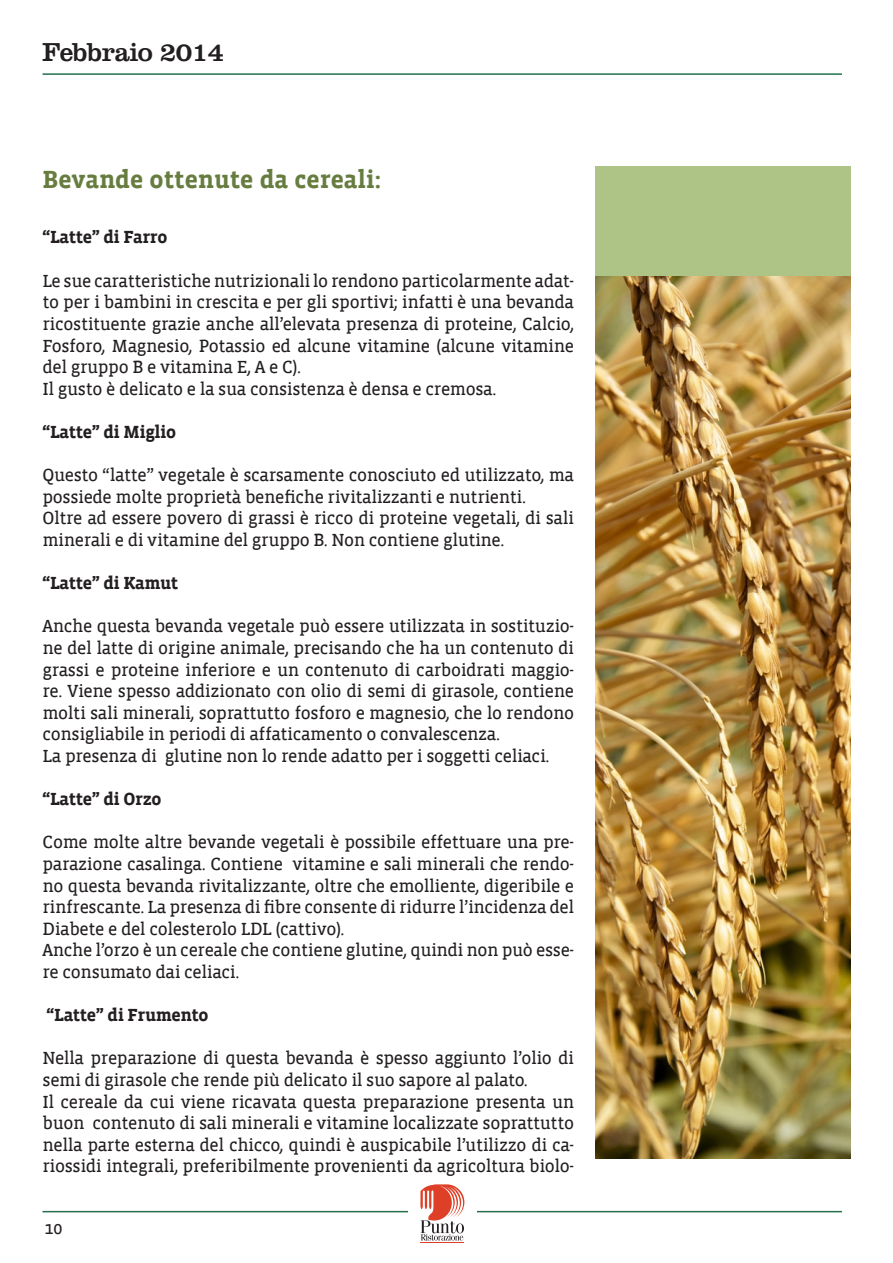
<style>
.page{position:relative;width:893px;height:1263px;background:#fff}
.page>*{position:absolute;margin:0;border:0;box-sizing:border-box;transform-origin:0 0}
.t1{font:27px "Clarendon";letter-spacing:-.02em;color:#231f20}
.Domande{font:700 25.5px "Vista Slab";color:#677d40}
.t2{font:18px/21.6px "Vista Slab Reg";letter-spacing:-.02em;color:#231f20;text-align:justify}
.t3{font:700 18px "Vista Slab";letter-spacing:-.02em;color:#231f20}
</style>
<div class="page">
<hr style="left:43px;top:1211px;width:799px;height:1px;background:#25704b">
<hr style="left:43px;top:73px;width:799px;height:2px;background:#25704b">
<div style="left:408px;top:1182px;width:68px;height:60px;background:#fff"></div>
<hr style="left:421px;top:1242px;width:43px;height:1px;background:#dd3f27">
<svg style="left:420px;top:1184px;width:44px;height:56px"></svg>
<div style="left:595px;top:166px;width:255px;height:992px;background:#adc486"></div>
<img style="left:595px;top:276px;width:255px;height:882px">
<h1 class="t1" style="left:43px;top:36px;width:183px">Febbraio 2014</h1>
<p class="Domande" style="left:43px;top:166px;width:340px">Bevande ottenute da cereali:</p>
<p class="t3" style="left:43px;top:228px;width:126px">“Latte” di Farro</p>
<p class="t2" style="left:43px;top:270px;width:533px">Le sue caratteristiche nutrizionali lo rendono particolarmente adat&shy;to per i bambini in crescita e per gli sportivi; infatti è una bevanda ricostituente grazie anche all’elevata presenza di proteine, Calcio, Fosforo, Magnesio, Potassio ed alcune vitamine (alcune vitamine del gruppo B e vitamina E, A e C).</p>
<p class="t2" style="left:43px;top:378px;width:455px">Il gusto è delicato e la sua consistenza è densa e cremosa.</p>
<p class="t3" style="left:43px;top:423px;width:135px">“Latte” di Miglio</p>
<p class="t2" style="left:43px;top:465px;width:533px">Questo “latte” vegetale è scarsamente conosciuto ed utilizzato, ma possiede molte proprietà benefiche rivitalizzanti e nutrienti.</p>
<p class="t2" style="left:43px;top:508px;width:533px">Oltre ad essere povero di grassi è ricco di proteine vegetali, di sali minerali e di vitamine del gruppo B. Non contiene glutine.</p>
<p class="t3" style="left:43px;top:574px;width:137px">“Latte” di Kamut</p>
<p class="t2" style="left:43px;top:616px;width:533px">Anche questa bevanda vegetale può essere utilizzata in sostituzio&shy;ne del latte di origine animale, precisando che ha un contenuto di grassi e proteine inferiore e un contenuto di carboidrati maggio&shy;re. Viene spesso addizionato con olio di semi di girasole, contiene molti sali minerali, soprattutto fosforo e magnesio, che lo rendono consigliabile in periodi di affaticamento o convalescenza.</p>
<p class="t2" style="left:43px;top:746px;width:508px">La presenza di glutine non lo rende adatto per i soggetti celiaci.</p>
<p class="t3" style="left:43px;top:790px;width:120px">“Latte” di Orzo</p>
<p class="t2" style="left:43px;top:832px;width:533px">Come molte altre bevande vegetali è possibile effettuare una pre&shy;parazione casalinga. Contiene vitamine e sali minerali che rendo&shy;no questa bevanda rivitalizzante, oltre che emolliente, digeribile e rinfrescante. La presenza di fibre consente di ridurre l’incidenza del Diabete e del colesterolo LDL (cattivo).</p>
<p class="t2" style="left:43px;top:940px;width:533px">Anche l’orzo è un cereale che contiene glutine, quindi non può esse&shy;re consumato dai celiaci.</p>
<p class="t3" style="left:47px;top:1006px;width:163px">“Latte” di Frumento</p>
<p class="t2" style="left:43px;top:1048px;width:533px">Nella preparazione di questa bevanda è spesso aggiunto l’olio di semi di girasole che rende più delicato il suo sapore al palato.</p>
<p class="t2" style="left:43px;top:1091px;width:533px">Il cereale da cui viene ricavata questa preparazione presenta un buon contenuto di sali minerali e vitamine localizzate soprattutto nella parte esterna del chicco, quindi è auspicabile l’utilizzo di ca&shy;riossidi integrali, preferibilmente provenienti da agricoltura biolo-</p>
<p class="t2" style="left:45px;top:1218px;width:20px">10</p>
</div>
